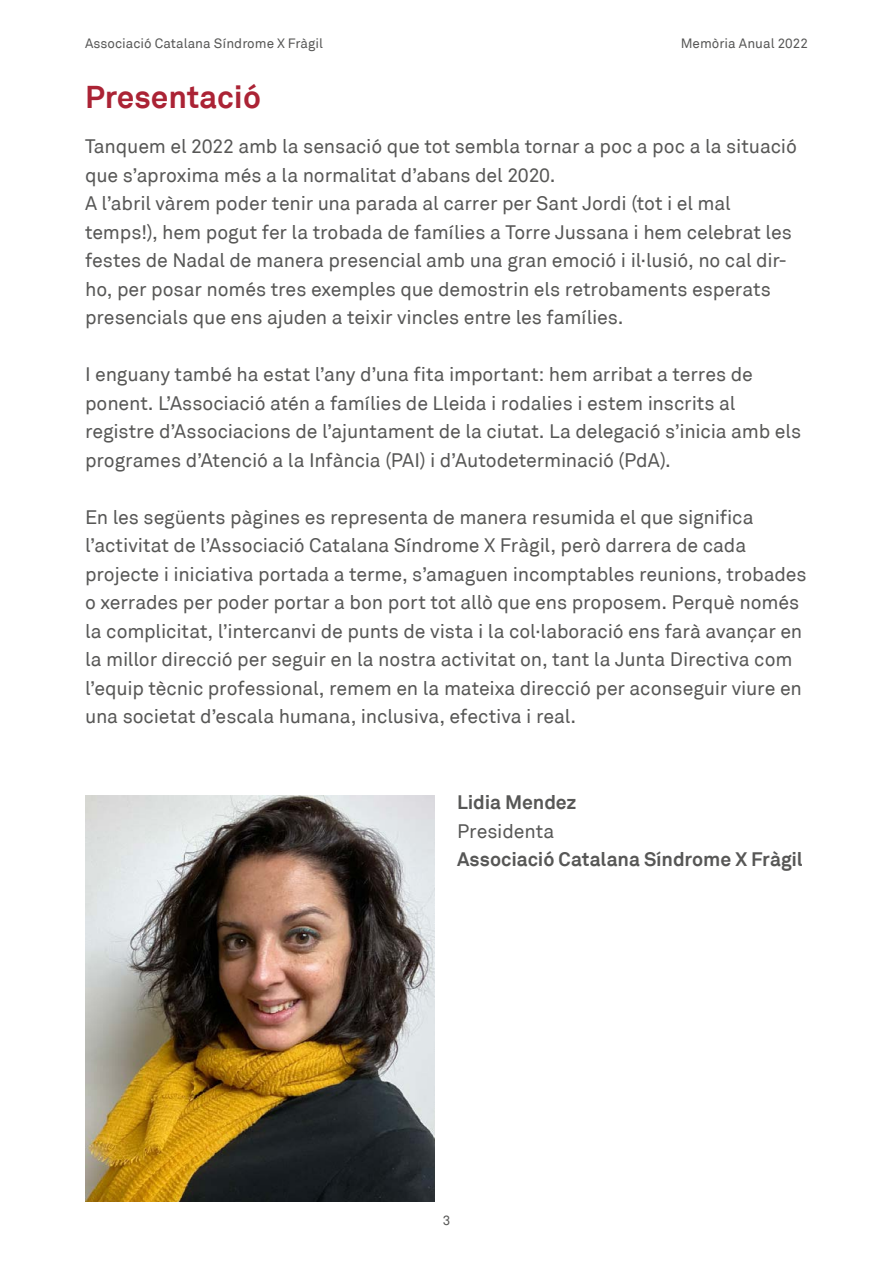
<style>
.page{position:relative;width:893px;height:1263px;background:#fff}
.page>*{position:absolute;margin:0;border:0;box-sizing:border-box;transform-origin:0 0}
.t1{font:700 31.5px "Akkurat";color:#ab2335}
.t2{font:19.5px/28.5px "Akkurat";letter-spacing:-.01em;color:#575756}
.t3{font:700 19.5px "Akkurat";letter-spacing:-.005em;color:#575756}
.t4{font:13.5px "Akkurat";color:#575756}
</style>
<div class="page">
<img style="left:85px;top:795px;width:350px;height:406px">
<p class="t4" style="left:85px;top:35px;width:240px">Associació Catalana Síndrome X Fràgil</p>
<p class="t4" style="left:681px;top:35px;width:129px">Memòria Anual 2022</p>
<h1 class="t1" style="left:85px;top:77px;width:177px">Presentació</h1>
<p class="t2" style="left:85px;top:132px;width:713px">Tanquem el 2022 amb la sensació que tot sembla tornar a poc a poc a la situació que s’aproxima més a la normalitat d’abans del 2020.<br>A l’abril vàrem poder tenir una parada al carrer per Sant Jordi (tot i el mal temps!), hem pogut fer la trobada de famílies a Torre Jussana i hem celebrat les festes de Nadal de manera presencial amb una gran emoció i il·lusió, no cal dir&shy;ho, per posar només tres exemples que demostrin els retrobaments esperats presencials que ens ajuden a teixir vincles entre les famílies.</p>
<p class="t2" style="left:85px;top:361px;width:718px">I enguany també ha estat l’any d’una fita important: hem arribat a terres de ponent. L’Associació atén a famílies de Lleida i rodalies i estem inscrits al registre d’Associacions de l’ajuntament de la ciutat. La delegació s’inicia amb els programes d’Atenció a la Infància (PAI) i d’Autodeterminació (PdA).</p>
<p class="t2" style="left:85px;top:503px;width:723px">En les següents pàgines es representa de manera resumida el que significa l’activitat de l’Associació Catalana Síndrome X Fràgil, però darrera de cada projecte i iniciativa portada a terme, s’amaguen incomptables reunions, trobades o xerrades per poder portar a bon port tot allò que ens proposem. Perquè només la complicitat, l’intercanvi de punts de vista i la col·laboració ens farà avançar en la millor direcció per seguir en la nostra activitat on, tant la Junta Directiva com l’equip tècnic professional, remem en la mateixa direcció per aconseguir viure en una societat d’escala humana, inclusiva, efectiva i real.</p>
<p class="t3" style="left:457px;top:790px;width:121px">Lidia Mendez</p>
<p class="t2" style="left:457px;top:817px;width:99px">Presidenta</p>
<p class="t3" style="left:457px;top:847px;width:347px">Associació Catalana Síndrome X Fràgil</p>
<p class="t4" style="left:443px;top:1212px;width:9px">3</p>
</div>
